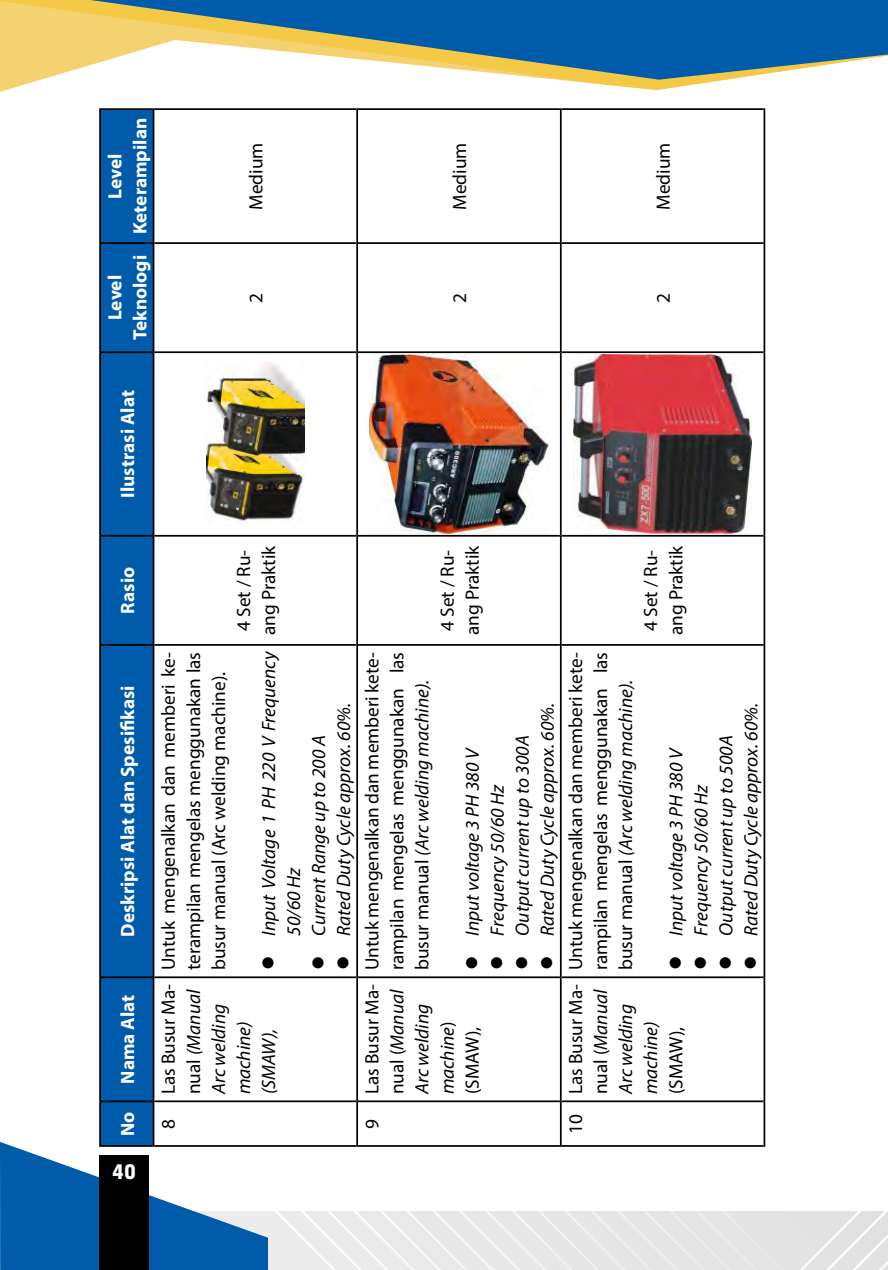
<style>
.page{position:relative;width:888px;height:1270px;background:#fff}
.page>*{position:absolute;margin:0;border:0;box-sizing:border-box;transform-origin:0 0}
.t1{font:19.25px/25px "Myriad Pro";color:#000}
.t2{font:italic 19.25px/25px "Myriad Pro";color:#000}
.t3{font:700 19.25px/25px "Myriad Pro";color:#fff;text-align:center}
.t4{font:900 19.25px "Geometrix";color:#fff}
.s1{font-style:italic}
.s2{font-style:normal}
</style>
<div class="page">
<div style="left:268px;top:1211px;width:620px;height:59px;background:#e8e8e8"></div>
<svg style="left:0;top:1142px;width:268px;height:128px"></svg>
<svg style="left:0;top:0;width:723px;height:90px"></svg>
<svg style="left:91px;top:0;width:797px;height:80px;fill:#005cab"></svg>
<div style="left:99px;top:1156px;width:50px;height:114px;background:#000"></div>
<div style="left:101px;top:110px;width:52px;height:1035px;background:#005cab"></div>
<hr style="left:154px;top:1145px;width:202px;height:2px;background:#000">
<hr style="left:154px;top:1100px;width:202px;height:2px;background:#000">
<hr style="left:154px;top:976px;width:202px;height:2px;background:#000">
<hr style="left:154px;top:644px;width:202px;height:2px;background:#000">
<hr style="left:154px;top:535px;width:202px;height:2px;background:#000">
<hr style="left:154px;top:351px;width:202px;height:2px;background:#000">
<hr style="left:154px;top:242px;width:202px;height:2px;background:#000">
<hr style="left:154px;top:108px;width:202px;height:2px;background:#000">
<hr style="left:356px;top:1101px;width:2px;height:46px;background:#000">
<hr style="left:358px;top:1145px;width:202px;height:2px;background:#000">
<hr style="left:356px;top:977px;width:2px;height:124px;background:#000">
<hr style="left:358px;top:1100px;width:202px;height:2px;background:#000">
<hr style="left:356px;top:645px;width:2px;height:332px;background:#000">
<hr style="left:358px;top:976px;width:202px;height:2px;background:#000">
<hr style="left:356px;top:536px;width:2px;height:109px;background:#000">
<hr style="left:358px;top:644px;width:202px;height:2px;background:#000">
<hr style="left:356px;top:352px;width:2px;height:184px;background:#000">
<hr style="left:358px;top:535px;width:202px;height:2px;background:#000">
<hr style="left:356px;top:243px;width:2px;height:109px;background:#000">
<hr style="left:358px;top:351px;width:202px;height:2px;background:#000">
<hr style="left:356px;top:108px;width:2px;height:135px;background:#000">
<hr style="left:358px;top:242px;width:202px;height:2px;background:#000">
<hr style="left:358px;top:108px;width:202px;height:2px;background:#000">
<hr style="left:560px;top:1101px;width:2px;height:46px;background:#000">
<hr style="left:562px;top:1145px;width:202px;height:2px;background:#000">
<hr style="left:560px;top:977px;width:2px;height:124px;background:#000">
<hr style="left:562px;top:1100px;width:202px;height:2px;background:#000">
<hr style="left:560px;top:645px;width:2px;height:332px;background:#000">
<hr style="left:562px;top:976px;width:202px;height:2px;background:#000">
<hr style="left:560px;top:536px;width:2px;height:109px;background:#000">
<hr style="left:562px;top:644px;width:202px;height:2px;background:#000">
<hr style="left:560px;top:352px;width:2px;height:184px;background:#000">
<hr style="left:562px;top:535px;width:202px;height:2px;background:#000">
<hr style="left:560px;top:243px;width:2px;height:109px;background:#000">
<hr style="left:562px;top:351px;width:202px;height:2px;background:#000">
<hr style="left:560px;top:108px;width:2px;height:135px;background:#000">
<hr style="left:562px;top:242px;width:202px;height:2px;background:#000">
<hr style="left:562px;top:108px;width:202px;height:2px;background:#000">
<hr style="left:764px;top:1101px;width:1px;height:46px;background:#000">
<hr style="left:764px;top:977px;width:1px;height:124px;background:#000">
<hr style="left:764px;top:645px;width:1px;height:332px;background:#000">
<hr style="left:764px;top:536px;width:1px;height:109px;background:#000">
<hr style="left:764px;top:352px;width:1px;height:184px;background:#000">
<hr style="left:764px;top:243px;width:1px;height:109px;background:#000">
<hr style="left:764px;top:108px;width:1px;height:135px;background:#000">
<hr style="left:99px;top:1101px;width:2px;height:46px;background:#000">
<hr style="left:101px;top:1145px;width:52px;height:2px;background:#000">
<hr style="left:99px;top:977px;width:2px;height:124px;background:#000">
<hr style="left:101px;top:1100px;width:52px;height:2px;background:#000">
<hr style="left:99px;top:645px;width:2px;height:332px;background:#000">
<hr style="left:101px;top:976px;width:52px;height:2px;background:#000">
<hr style="left:99px;top:536px;width:2px;height:109px;background:#000">
<hr style="left:101px;top:644px;width:52px;height:2px;background:#000">
<hr style="left:99px;top:352px;width:2px;height:184px;background:#000">
<hr style="left:101px;top:535px;width:52px;height:2px;background:#000">
<hr style="left:99px;top:243px;width:2px;height:109px;background:#000">
<hr style="left:101px;top:351px;width:52px;height:2px;background:#000">
<hr style="left:99px;top:108px;width:2px;height:135px;background:#000">
<hr style="left:101px;top:242px;width:52px;height:2px;background:#000">
<hr style="left:101px;top:108px;width:52px;height:2px;background:#000">
<hr style="left:153px;top:1101px;width:1px;height:46px;background:#000">
<hr style="left:153px;top:977px;width:1px;height:124px;background:#000">
<hr style="left:153px;top:645px;width:1px;height:332px;background:#000">
<hr style="left:153px;top:536px;width:1px;height:109px;background:#000">
<hr style="left:153px;top:352px;width:1px;height:184px;background:#000">
<hr style="left:153px;top:243px;width:1px;height:109px;background:#000">
<hr style="left:153px;top:108px;width:1px;height:135px;background:#000">
<img style="left:206px;top:362px;width:99px;height:159px">
<img style="left:370px;top:355px;width:178px;height:178px">
<img style="left:573px;top:355px;width:179px;height:178px">
<p class="t3" style="left:102px;top:234px;width:118px;rotate:-90deg">Level<br>Keterampilan</p>
<p class="t3" style="left:102px;top:340px;width:87px;rotate:-90deg">Level<br>Teknologi</p>
<p class="t1" style="left:243px;top:210px;width:69px;rotate:-90deg">Medium</p>
<p class="t1" style="left:243px;top:303px;width:11px;rotate:-90deg">2</p>
<p class="t1" style="left:447px;top:210px;width:69px;rotate:-90deg">Medium</p>
<p class="t1" style="left:447px;top:303px;width:11px;rotate:-90deg">2</p>
<p class="t1" style="left:651px;top:210px;width:69px;rotate:-90deg">Medium</p>
<p class="t1" style="left:651px;top:303px;width:11px;rotate:-90deg">2</p>
<p class="t3" style="left:114px;top:498px;width:109px;rotate:-90deg">Ilustrasi Alat</p>
<p class="t3" style="left:114px;top:614px;width:48px;rotate:-90deg">Rasio</p>
<p class="t3" style="left:114px;top:937px;width:253px;rotate:-90deg">Deskripsi Alat dan Spesifikasi</p>
<p class="t3" style="left:114px;top:1084px;width:90px;rotate:-90deg">Nama Alat</p>
<p class="t3" style="left:114px;top:1136px;width:26px;rotate:-90deg">No</p>
<p class="t4" style="left:112px;top:1159px;width:25px">40</p>
<p class="t1" style="left:231px;top:635px;width:91px;rotate:-90deg">4 Set / Ru&shy;ang Praktik</p>
<p class="t1" style="left:434px;top:635px;width:91px;rotate:-90deg">4 Set / Ru&shy;ang Praktik</p>
<p class="t1" style="left:638px;top:635px;width:91px;rotate:-90deg">4 Set / Ru&shy;ang Praktik</p>
<p class="t1" style="left:156px;top:970px;width:320px;text-align:justify;rotate:-90deg">Untuk mengenalkan dan memberi ke&shy;terampilan mengelas menggunakan las busur manual (Arc welding machine).</p>
<p class="t2" style="left:256px;top:936px;width:286px;text-indent:-35px;rotate:-90deg">● Input Voltage 1 PH 220 V Frequency<br>50/60 Hz</p>
<p class="t2" style="left:331px;top:970px;width:269px;rotate:-90deg">● Rated Duty Cycle approx. 60%.</p>
<p class="t2" style="left:306px;top:970px;width:237px;rotate:-90deg">● Current Range up to 200 A</p>
<p class="t1" style="left:359px;top:970px;width:320px;text-align:justify;rotate:-90deg">Untuk mengenalkan dan memberi kete&shy;rampilan mengelas menggunakan las busur manual <span class="s1">(Arc welding machine).</span></p>
<p class="t2" style="left:534px;top:970px;width:269px;rotate:-90deg">● Rated Duty Cycle approx. 60%.</p>
<p class="t2" style="left:509px;top:970px;width:237px;rotate:-90deg">● Output current up to 300A</p>
<p class="t2" style="left:459px;top:970px;width:224px;rotate:-90deg">● Input voltage 3 PH 380 V</p>
<p class="t2" style="left:484px;top:970px;width:188px;rotate:-90deg">● Frequency 50/60 Hz</p>
<p class="t1" style="left:563px;top:970px;width:320px;text-align:justify;rotate:-90deg">Untuk mengenalkan dan memberi kete&shy;rampilan mengelas menggunakan las busur manual <span class="s1">(Arc welding machine).</span></p>
<p class="t2" style="left:738px;top:970px;width:269px;rotate:-90deg">● Rated Duty Cycle approx. 60%.</p>
<p class="t2" style="left:713px;top:970px;width:237px;rotate:-90deg">● Output current up to 500A</p>
<p class="t2" style="left:663px;top:970px;width:224px;rotate:-90deg">● Input voltage 3 PH 380 V</p>
<p class="t2" style="left:688px;top:970px;width:188px;rotate:-90deg">● Frequency 50/60 Hz</p>
<p class="t2" style="left:156px;top:1094px;width:112px;rotate:-90deg"><span class="s2">Las Busur Ma&shy;nual</span> (Manual<br>Arc welding machine) (SMAW),</p>
<p class="t1" style="left:156px;top:1129px;width:11px;rotate:-90deg">8</p>
<p class="t1" style="left:359px;top:1094px;width:112px;rotate:-90deg">Las Busur Ma&shy;nual (<span class="s1">Manual<br>Arc welding machine</span>) (SMAW),</p>
<p class="t1" style="left:359px;top:1129px;width:11px;rotate:-90deg">9</p>
<p class="t2" style="left:563px;top:1094px;width:112px;text-indent:-39px;rotate:-90deg"><span class="s2">10 Las Busur Ma&shy;nual (</span>Manual<br>Arc welding machine)</p>
<p class="t1" style="left:663px;top:1094px;width:69px;rotate:-90deg">(SMAW),</p>
</div>
